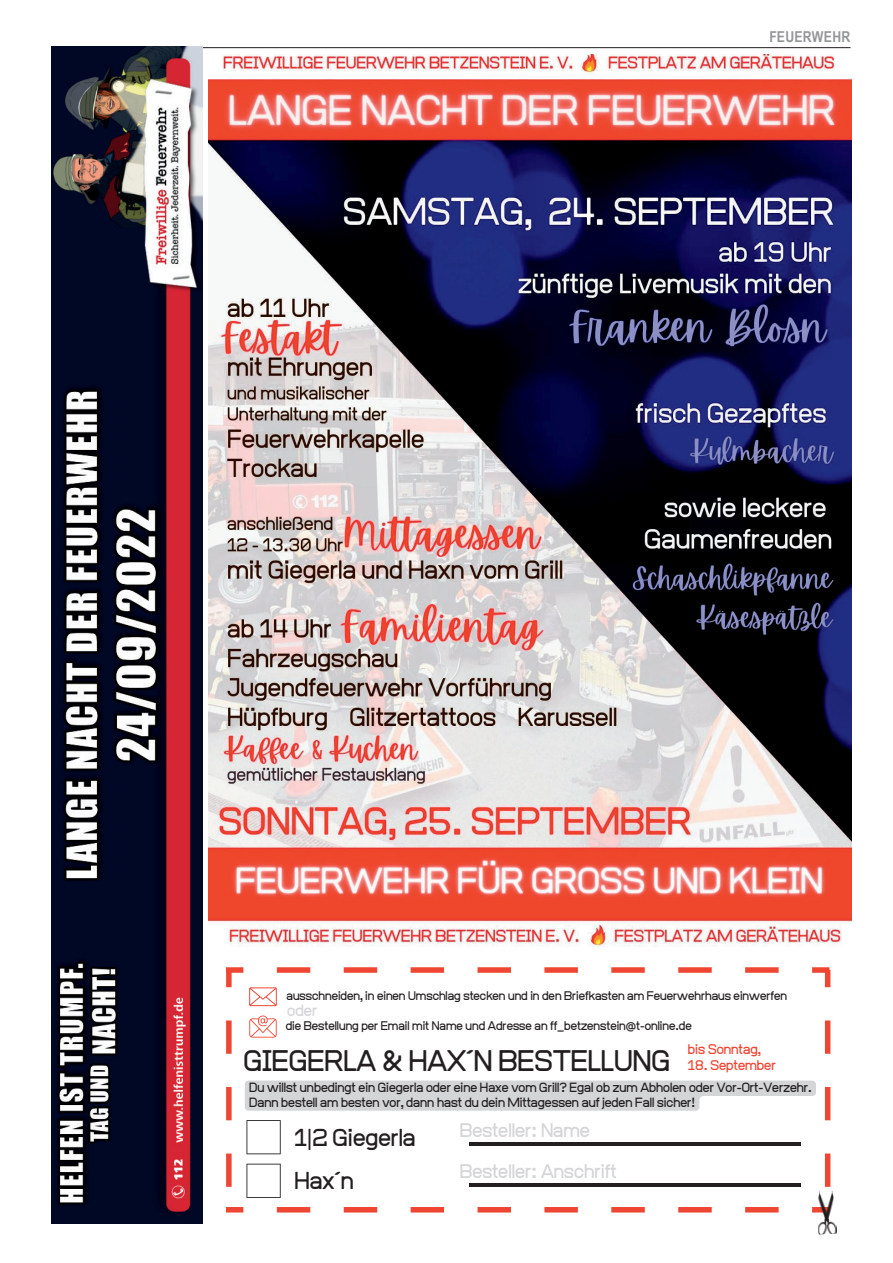
<style>
.page{position:relative;width:893px;height:1263px;background:#fff}
.page>*{position:absolute;margin:0;border:0;box-sizing:border-box;transform-origin:0 0}
.t1{font:500 24.6px "ADA Hybrid";color:#231f20}
.t2{font:500 20.1px/43.7px "ADA Hybrid";color:#231f20}
.t3{font:500 16.2px "ADA Hybrid";color:#d4d5d7}
.t4{font:700 15px "Arial Narrow";letter-spacing:.02em;color:#939598}
.t5{font:500 13.2px "ADA Hybrid";color:#d4d5d7}
.t6{font:500 11.55px "ADA Hybrid";color:#ee4633}
.t7{font:500 10.95px/14.7px "ADA Hybrid";color:#231f20}
.t8{font:500 10.35px "ADA Hybrid";color:#231f20}
</style>
<div class="page">
<hr style="left:64px;top:47px;width:786px;height:1px;background:#231f20">
<img style="left:208px;top:54px;width:644px;height:893px">
<svg style="left:226px;top:967px;width:611px;height:268px"></svg>
<hr style="left:469px;top:1183px;width:331px;height:3px;background:#231f20">
<img style="left:51px;top:46px;width:151px;height:1177px">
<h3 class="t4" style="left:769px;top:25px;width:83px">FEUERWEHR</h3>
<p class="t8" style="left:287px;top:990px;width:502px">ausschneiden, in einen Umschlag stecken und in den Briefkasten am Feuerwehrhaus einwerfen</p>
<p class="t8" style="left:286px;top:1021px;width:408px">die Bestellung per Email mit Name und Adresse an ff_betzenstein@t-online.de</p>
<p class="t5" style="left:287px;top:1004px;width:31px">oder</p>
<h1 class="t1" style="left:243px;top:1048px;width:428px">GIEGERLA &amp; HAX´N BESTELLUNG</h1>
<p class="t6" style="left:688px;top:1043px;width:74px">bis Sonntag,</p>
<p class="t6" style="left:688px;top:1059px;width:89px">18. September</p>
<p class="t7" style="left:249px;top:1081px;width:564px">Du willst unbedingt ein Giegerla oder eine Haxe vom Grill? Egal ob zum Abholen oder Vor-Ort-Verzehr.<br>Dann bestell am besten vor, dann hast du dein Mittagessen auf jeden Fall sicher!</p>
<h2 class="t2" style="left:294px;top:1117px;width:123px">1|2 Giegerla<br>Hax´n</h2>
<h3 class="t3" style="left:460px;top:1122px;width:132px">Besteller: Name</h3>
<h3 class="t3" style="left:460px;top:1163px;width:158px">Besteller: Anschrift</h3>
</div>
